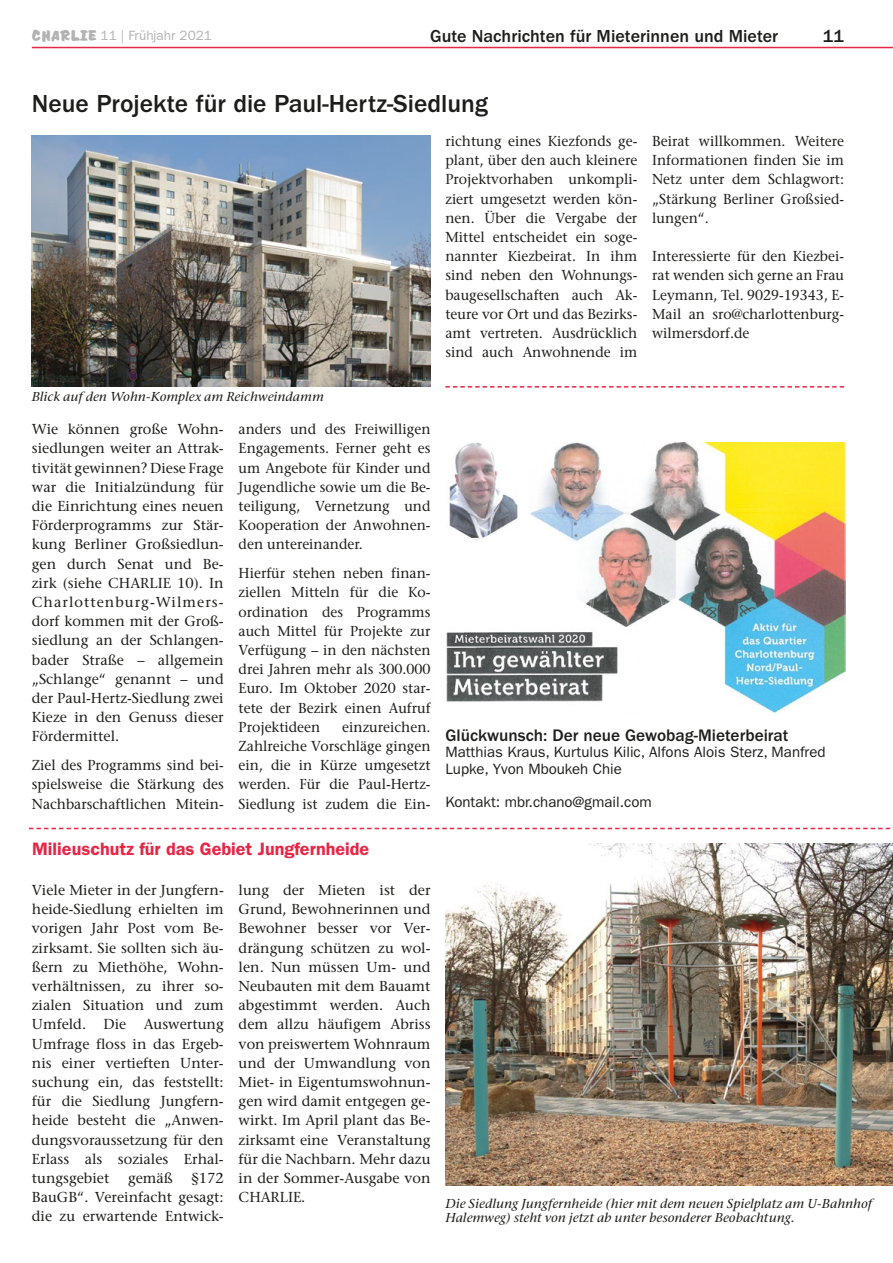
<style>
.page{position:relative;width:893px;height:1263px;background:#fff}
.page>*{position:absolute;margin:0;border:0;box-sizing:border-box;transform-origin:0 0}
.B-06-Kleine-head{font:500 25.5px "Franklin Gothic LT Pro";color:#1d1d1b}
.C-Kolumnentitel-re{font:500 18px "Franklin Gothic LT Pro";color:#1d1d1b}
.B-03-ZÜ-stadtumbau{font:18px "Franklin Gothic LT Pro Dm";color:#e62645}
.A-22-franklin-gothic{font:500 17.25px "Franklin Gothic LT Pro";color:#1d1d1b}
.A-22-franklin-gothic-2{font:15px/16.5px "Franklin Gothic LT Pro";color:#1d1d1b}
.A-01-Brot-fliess{font:500 14.4px/19.2px "Stone Serif Std";color:#1d1d1b;text-align:justify}
.A-01-FließohneAb{font:500 14.4px/19.2px "Stone Serif Std";color:#1d1d1b;text-align:justify}
.t1{font:13.5px "Franklin Gothic LT Pro";color:#b3b2b2}
.B-07-BU-einfach{font:italic 500 12.9px/14.2px "Stone Serif ITC";color:#1d1d1b}
.s1{font-family:"Cg Davison Zip Bd"}
</style>
<div class="page">
<hr style="left:32px;top:47px;width:861px;height:1px;background:#e62645">
<img style="left:32px;top:135px;width:399px;height:252px">
<svg style="left:29px;top:828px;width:862px;height:1px"></svg>
<img style="left:445px;top:843px;width:448px;height:342px">
<svg style="left:445px;top:386px;width:399px;height:2px"></svg>
<img style="left:447px;top:442px;width:398px;height:270px">
<p class="t1" style="left:32px;top:27px;width:182px"><span class="s1">CharLiE</span> 11 | Frühjahr 2021</p>
<p class="C-Kolumnentitel-re" style="left:430px;top:26px;width:350px">Gute Nachrichten für Mieterinnen und Mieter</p>
<p class="C-Kolumnentitel-re" style="left:823px;top:26px;width:23px">11</p>
<p class="B-06-Kleine-head" style="left:32px;top:89px;width:458px">Neue Projekte für die Paul-Hertz-Siedlung</p>
<p class="B-07-BU-einfach" style="left:32px;top:390px;width:293px">Blick auf den Wohn-Komplex am Reichweindamm</p>
<p class="A-01-FließohneAb" style="left:445px;top:131px;width:193px">richtung eines Kiezfonds ge&shy;plant, über den auch kleinere Projektvorhaben unkompli&shy;ziert umgesetzt werden kön&shy;nen. Über die Vergabe der Mittel entscheidet ein soge&shy;nannter Kiezbeirat. In ihm sind neben den Wohnungs&shy;baugesellschaften auch Ak&shy;teure vor Ort und das Bezirks&shy;amt vertreten. Ausdrücklich sind auch Anwohnende im</p>
<p class="A-01-FließohneAb" style="left:652px;top:131px;width:193px">Beirat willkommen. Weitere Informationen finden Sie im Netz unter dem Schlagwort: „Stärkung Berliner Großsied&shy;lungen“.</p>
<p class="A-01-FließohneAb" style="left:652px;top:247px;width:193px">Interessierte für den Kiezbei&shy;rat wenden sich gerne an Frau Leymann, Tel. 9029-19343, E-Mail an sro@charlottenburg&shy;wilmersdorf.de</p>
<p class="A-01-Brot-fliess" style="left:32px;top:419px;width:193px">Wie können große Wohn&shy;siedlungen weiter an Attrak&shy;tivität gewinnen? Diese Frage war die Initialzündung für die Einrichtung eines neuen Förderprogramms zur Stär&shy;kung Berliner Großsiedlun&shy;gen durch Senat und Be&shy;zirk (siehe CHARLIE 10). In Charlottenburg-Wilmers&shy;dorf kommen mit der Groß&shy;siedlung an der Schlangen&shy;bader Straße – allgemein „Schlange“ genannt – und der Paul-Hertz-Siedlung zwei Kieze in den Genuss dieser Fördermittel.</p>
<p class="A-01-Brot-fliess" style="left:32px;top:755px;width:193px">Ziel des Programms sind bei&shy;spielsweise die Stärkung des Nachbarschaftlichen Mitein-</p>
<p class="A-01-Brot-fliess" style="left:239px;top:419px;width:193px">anders und des Freiwilligen Engagements. Ferner geht es um Angebote für Kinder und Jugendliche sowie um die Be&shy;teiligung, Vernetzung und Kooperation der Anwohnen&shy;den untereinander.</p>
<p class="A-01-FließohneAb" style="left:239px;top:563px;width:193px">Hierfür stehen neben finan&shy;ziellen Mitteln für die Ko&shy;ordination des Programms auch Mittel für Projekte zur Verfügung – in den nächsten drei Jahren mehr als 300.000<br>Euro. Im Oktober 2020 star&shy;tete der Bezirk einen Aufruf Projektideen</p>
<p class="A-01-FließohneAb" style="left:239px;top:717px;width:193px;text-indent:104px">einzureichen.<br>Zahlreiche Vorschläge gingen ein, die in Kürze umgesetzt werden. Für die Paul-Hertz-Siedlung ist zudem die Ein-</p>
<p class="B-03-ZÜ-stadtumbau" style="left:32px;top:838px;width:339px">Milieuschutz für das Gebiet Jungfernheide</p>
<p class="A-01-Brot-fliess" style="left:32px;top:880px;width:193px">Viele Mieter in der Jungfern&shy;heide-Siedlung erhielten im vorigen Jahr Post vom Be&shy;zirksamt. Sie sollten sich äu&shy;ßern zu Miethöhe, Wohn&shy;verhältnissen, zu ihrer so&shy;zialen Situation und zum Umfeld. Die Auswertung Umfrage floss in das Ergeb&shy;nis einer vertieften Unter&shy;suchung ein, das feststellt: für die Siedlung Jungfern&shy;heide besteht die „Anwen&shy;dungsvoraussetzung für den Erlass als soziales Erhal&shy;tungsgebiet</p>
<p class="A-01-Brot-fliess" style="left:239px;top:880px;width:193px">lung der Mieten ist der Grund, Bewohnerinnen und Bewohner besser vor Ver&shy;drängung schützen zu wol&shy;len. Nun müssen Um- und Neubauten mit dem Bauamt abgestimmt werden. Auch dem allzu häufigem Abriss von preiswertem Wohnraum und der Umwandlung von Miet- in Eigentumswohnun&shy;gen wird damit entgegen ge&shy;wirkt. Im April plant das Be&shy;zirksamt eine Veranstaltung für die Nachbarn. Mehr dazu in der Sommer-Ausgabe von CHARLIE.</p>
<p class="A-01-Brot-fliess" style="left:128px;top:1168px;width:46px">gemäß</p>
<p class="A-01-Brot-fliess" style="left:32px;top:1168px;width:193px;text-indent:160px">§172<br>BauGB“. Vereinfacht gesagt: die zu erwartende Entwick-</p>
<p class="A-22-franklin-gothic" style="left:445px;top:725px;width:345px">Glückwunsch: Der neue Gewobag-Mieterbeirat</p>
<p class="A-22-franklin-gothic-2" style="left:445px;top:744px;width:382px">Matthias Kraus, Kurtulus Kilic, Alfons Alois Sterz, Manfred<br>Lupke, Yvon Mboukeh Chie</p>
<p class="A-22-franklin-gothic-2" style="left:445px;top:794px;width:208px">Kontakt: mbr.chano@gmail.com</p>
<p class="B-07-BU-einfach" style="left:445px;top:1196px;width:428px">Die Siedlung Jungfernheide (hier mit dem neuen Spielplatz am U-Bahnhof<br>Halemweg) steht von jetzt ab unter besonderer Beobachtung.</p>
</div>
